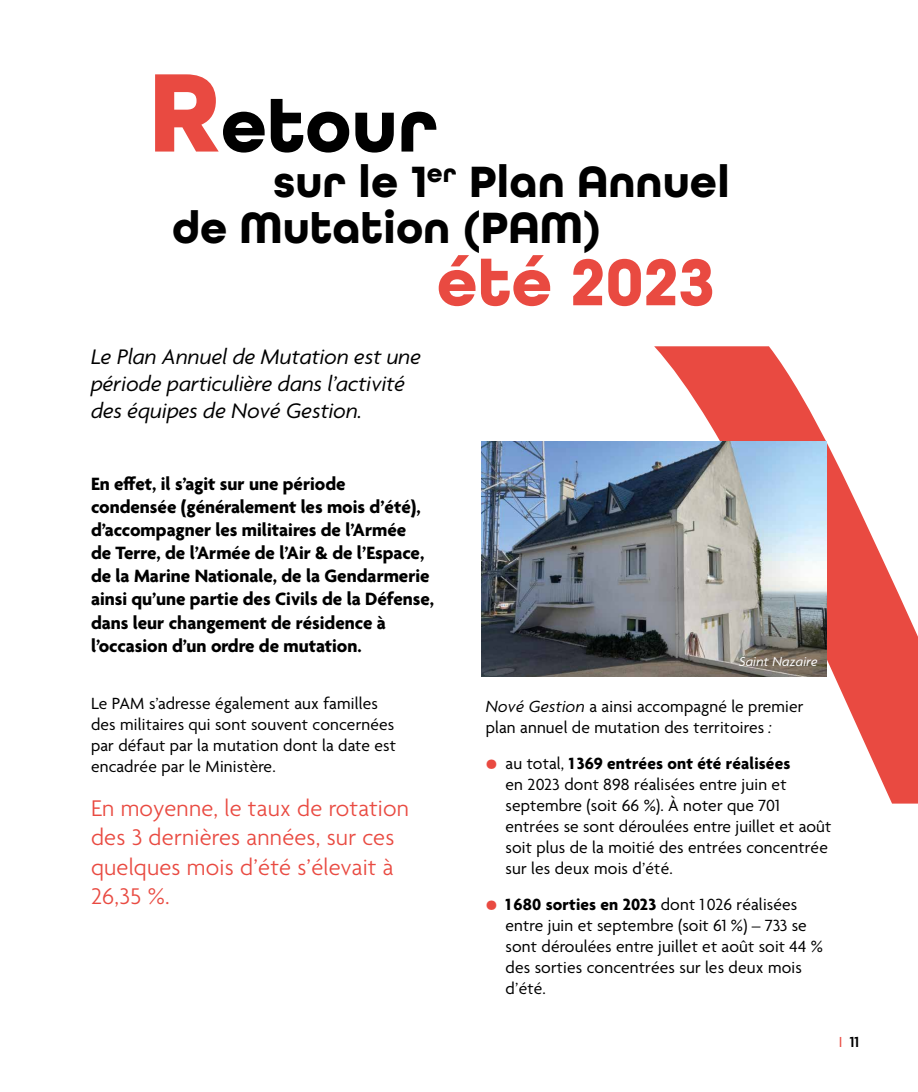
<style>
.page{position:relative;width:918px;height:1092px;background:#fff}
.page>*{position:absolute;margin:0;border:0;box-sizing:border-box;transform-origin:0 0}
.t1{font:700 78.58px "All Round Gothic";color:#000}
.t2{font:700 69.65px "All Round Gothic";color:#e94a41}
.t3{font:700 46.2px/45.5px "All Round Gothic";color:#000}
.t4{font:300 24.5px/29.4px "Agenda";letter-spacing:.01em;color:#e94a41}
.t5{font:italic 22.75px/27.3px "Agenda";color:#000}
.t6{font:700 19.25px/23.1px "Agenda";color:#000}
.t7{font:17.5px/21px "Agenda";letter-spacing:.01em;color:#000}
.t8{font:600 15.75px "Agenda";color:#000}
.t9{font:italic 14px "Agenda";letter-spacing:.01em;color:#fff}
.s1{font-size:117.95px;color:#e94a41}
.s2{font-style:italic}
.s3{font-weight:700;font-size:28px;color:#e94a41}
.s4{font-weight:700}
.s5{font-weight:400;color:#e94a41}
</style>
<div class="page">
<svg style="left:654px;top:346px;width:264px;height:457px"></svg>
<img style="left:481px;top:442px;width:345px;height:234px">
<h1 class="t1" style="left:147px;top:79px;width:292px"><span class="s1">R</span>etour</h1>
<h3 class="t3" style="left:172px;top:159px;width:559px;text-indent:101px">sur le 1<sup>er</sup> Plan Annuel de Mutation (PAM)</h3>
<h2 class="t2" style="left:437px;top:240px;width:279px">été 2023</h2>
<h3 class="t5" style="left:91px;top:343px;width:332px">Le Plan Annuel de Mutation est une période particulière dans l’activité des équipes de Nové Gestion.</h3>
<p class="t6" style="left:91px;top:473px;width:344px">En effet, il s’agit sur une période condensée (généralement les mois d’été), d’accompagner les militaires de l’Armée<br>de Terre, de l’Armée de l’Air &amp; de l’Espace, de la Marine Nationale, de la Gendarmerie ainsi qu’une partie des Civils de la Défense, dans leur changement de résidence à l’occasion d’un ordre de mutation.</p>
<p class="t7" style="left:91px;top:693px;width:306px">Le PAM s’adresse également aux familles des militaires qui sont souvent concernées par défaut par la mutation dont la date est encadrée par le Ministère.</p>
<h3 class="t4" style="left:91px;top:794px;width:319px">En moyenne, le taux de rotation des 3 dernières années, sur ces quelques mois d’été s’élevait à<br>26,35 %.</h3>
<p class="t9" style="left:739px;top:653px;width:80px">Saint Nazaire</p>
<p class="t7" style="left:486px;top:696px;width:319px"><span class="s2">Nové Gestion</span> a ainsi accompagné le premier plan annuel de mutation des territoires <span class="s2">:</span></p>
<p class="t7" style="left:505px;top:753px;width:327px;text-indent:-20px"><span class="s3">•</span> au total, <span class="s4">1 369 entrées ont été réalisées<br></span>en 2023 dont 898 réalisées entre juin et septembre (soit 66 %). À noter que 701 entrées se sont déroulées entre juillet et août soit plus de la moitié des entrées concentrée sur les deux mois d’été.</p>
<p class="t7" style="left:505px;top:894px;width:319px;text-indent:-20px"><span class="s3">•</span> <span class="s4">1 680 sorties en 2023</span> dont 1 026 réalisées entre juin et septembre (soit 61 %) – 733 se sont déroulées entre juillet et août soit 44 % des sorties concentrées sur les deux mois d’été.</p>
<p class="t8" style="left:839px;top:1033px;width:22px"><span class="s5">I</span> 11</p>
</div>
